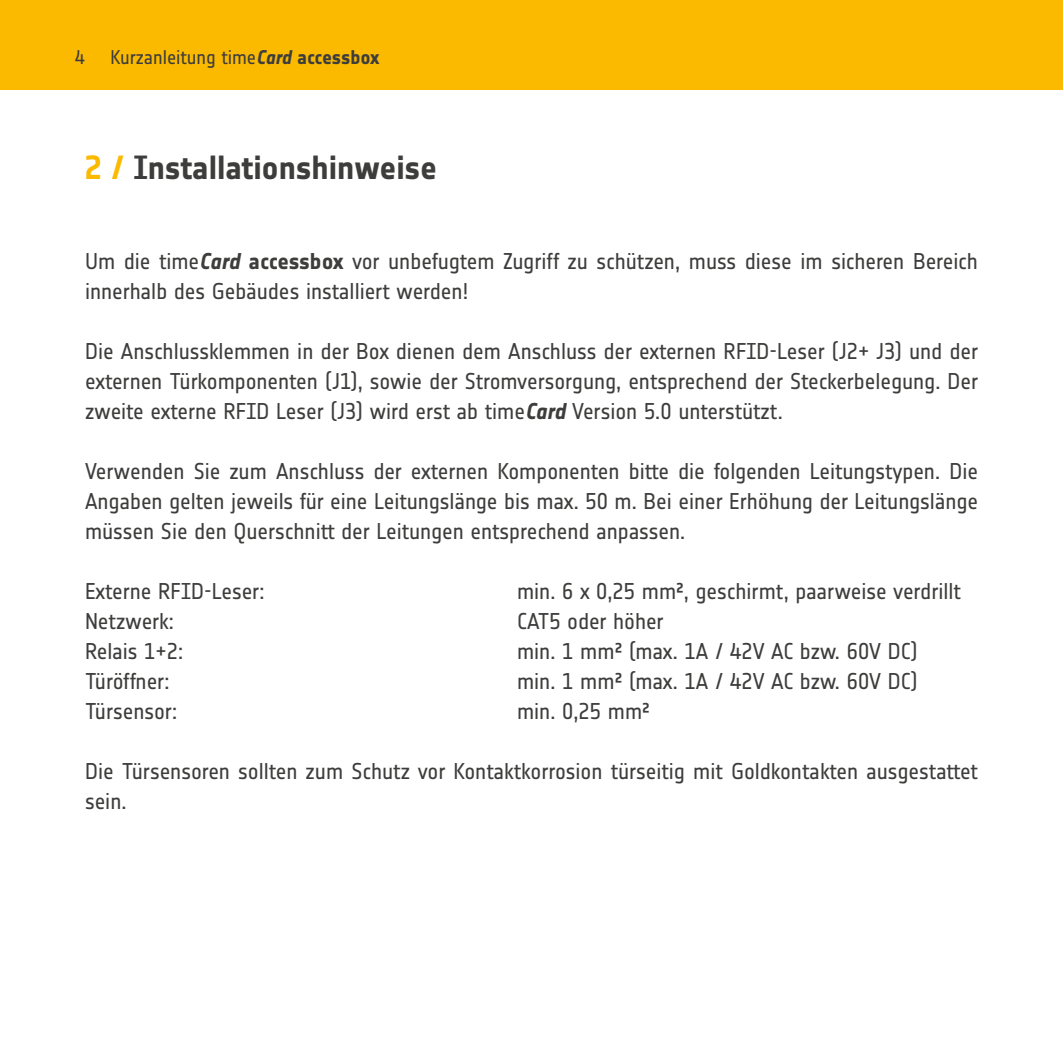
<style>
.page{position:relative;width:1063px;height:1063px;background:#fff}
.page>*{position:absolute;margin:0;border:0;box-sizing:border-box;transform-origin:0 0}
.überschrift_spaltens{font:700 33px "Notes";letter-spacing:-.01em;color:#3d3d3c}
.subline_seite{font:22.5px/30px "Notes Regular Tf";letter-spacing:-.005em;color:#3d3d3c}
.t1{font:19.5px "Notes";letter-spacing:-.005em;color:#3d3d3c}
.t2{font:19.5px "Notes Regular Tf";color:#3d3d3c}
.s1{font-family:"Notes Bold Italic Tf"}
.s2{font-family:"Notes Bold Tf"}
.s3{font-family:"Notes Bold Tf";font-weight:400;color:#fbba00}
.s4{font-family:"Notes"}
</style>
<div class="page">
<div style="left:0;top:0;width:1063px;height:89px;background:#fbba00"></div>
<p class="t2" style="left:75px;top:47px;width:11px">4</p>
<p class="t1" style="left:111px;top:47px;width:271px">Kurzanleitung time<span class="s1">Card</span> <span class="s2">accessbox</span></p>
<p class="überschrift_spaltens" style="left:85px;top:149px;width:353px"><span class="s3">2 /</span> Installationshinweise</p>
<p class="subline_seite" style="left:85px;top:246px;width:894px">Um die <span class="s4">time</span><span class="s1">Card</span> <span class="s2">accessbox</span> vor unbefugtem Zugriff zu schützen, muss diese im sicheren Bereich innerhalb des Gebäudes installiert werden!</p>
<p class="subline_seite" style="left:85px;top:336px;width:895px;text-align:justify">Die Anschlussklemmen in der Box dienen dem Anschluss der externen RFID-Leser (J2+ J3) und der externen Türkomponenten (J1), sowie der Stromversorgung, entsprechend der Steckerbelegung. Der zweite externe RFID Leser (J3) wird erst ab <span class="s4">time</span><span class="s1">Card</span> Version 5.0 unterstützt.</p>
<p class="subline_seite" style="left:85px;top:456px;width:895px;text-align:justify">Verwenden Sie zum Anschluss der externen Komponenten bitte die folgenden Leitungstypen. Die Angaben gelten jeweils für eine Leitungslänge bis max. 50 m. Bei einer Erhöhung der Leitungslänge müssen Sie den Querschnitt der Leitungen entsprechend anpassen.</p>
<p class="subline_seite" style="left:85px;top:576px;width:181px">Externe RFID-Leser:</p>
<p class="subline_seite" style="left:517px;top:576px;width:446px">min. 6 x 0,25 mm², geschirmt, paarweise verdrillt</p>
<p class="subline_seite" style="left:85px;top:606px;width:90px">Netzwerk:</p>
<p class="subline_seite" style="left:517px;top:606px;width:148px">CAT5 oder höher</p>
<p class="subline_seite" style="left:85px;top:636px;width:100px">Relais 1+2:</p>
<p class="subline_seite" style="left:517px;top:636px;width:402px">min. 1 mm² (max. 1A / 42V AC bzw. 60V DC)</p>
<p class="subline_seite" style="left:85px;top:666px;width:86px">Türöffner:</p>
<p class="subline_seite" style="left:517px;top:666px;width:402px">min. 1 mm² (max. 1A / 42V AC bzw. 60V DC)</p>
<p class="subline_seite" style="left:85px;top:696px;width:94px">Türsensor:</p>
<p class="subline_seite" style="left:517px;top:696px;width:134px">min. 0,25 mm²</p>
<p class="subline_seite" style="left:85px;top:756px;width:895px">Die Türsensoren sollten zum Schutz vor Kontaktkorrosion türseitig mit Goldkontakten ausgestattet sein.</p>
</div>
